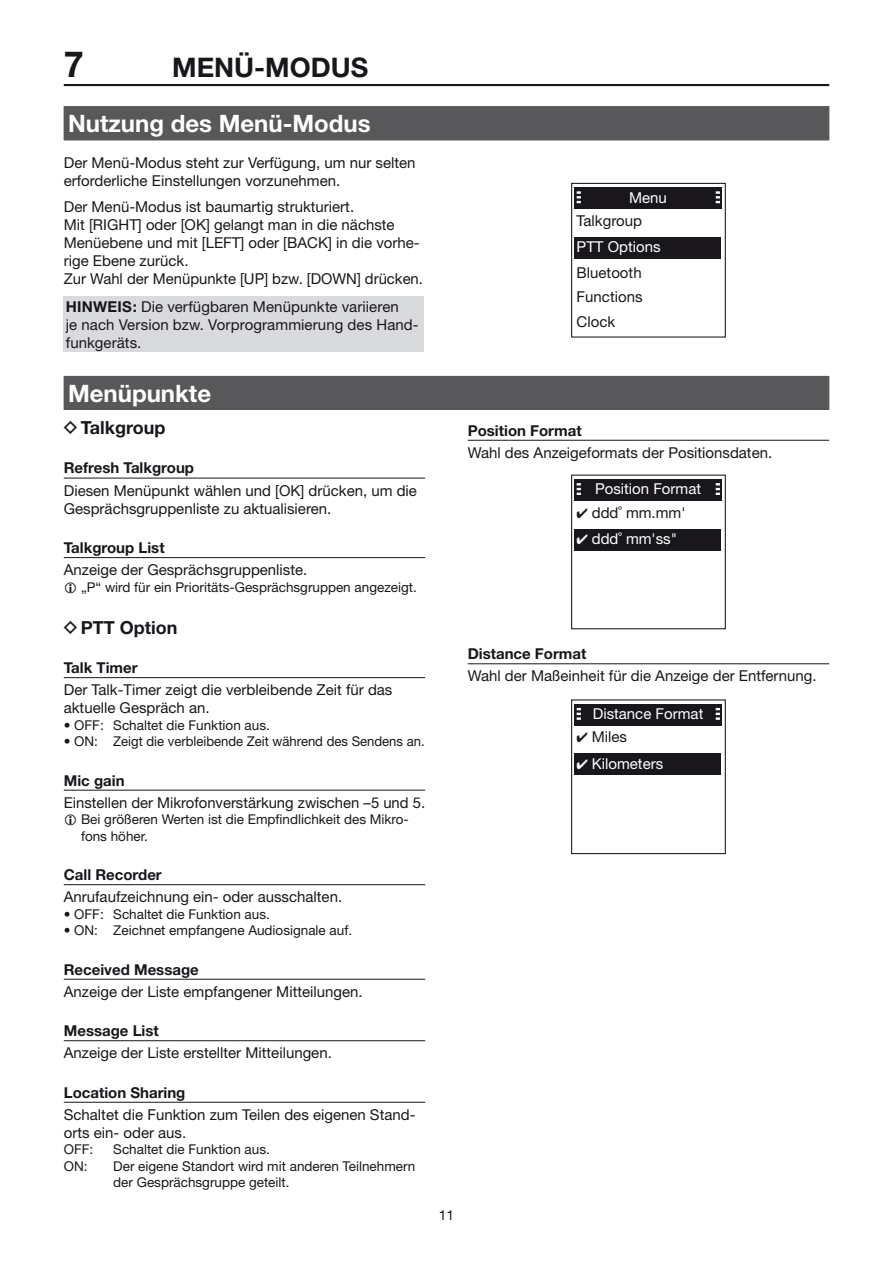
<style>
.page{position:relative;width:893px;height:1263px;background:#fff}
.page>*{position:absolute;margin:0;border:0;box-sizing:border-box;transform-origin:0 0}
.t1{font:700 36px "Helvetica Neue";color:#1a171c}
.t2{font:700 27px "Helvetica Neue";color:#1a171c}
.t3{font:700 24px "Helvetica Neue";color:#fff}
.t4{font:700 18px "Helvetica Neue";color:#1a171c}
.t5{font:15px/18px "Helvetica Neue";color:#1a171c}
.t6{font:700 15px "Helvetica Neue";color:#1a171c}
.t7{font:15px "Helvetica Neue";color:#fff}
.t8{font:13.8px "Helvetica Neue";color:#1a171c}
.t9{font:13.5px/16.5px "Helvetica Neue";color:#1a171c}
.s1{font-weight:700}
.s2{font-family:"Icom Product Font";font-weight:400}
</style>
<div class="page">
<hr style="left:64px;top:84px;width:765px;height:2px;background:#1a171c">
<hr style="left:64px;top:478px;width:361px;height:1px;background:#1a171c">
<hr style="left:64px;top:557px;width:361px;height:1px;background:#1a171c">
<hr style="left:64px;top:677px;width:361px;height:1px;background:#1a171c">
<hr style="left:64px;top:790px;width:361px;height:1px;background:#1a171c">
<hr style="left:64px;top:884px;width:361px;height:1px;background:#1a171c">
<hr style="left:64px;top:979px;width:361px;height:1px;background:#1a171c">
<hr style="left:64px;top:1040px;width:361px;height:1px;background:#1a171c">
<hr style="left:64px;top:1102px;width:361px;height:1px;background:#1a171c">
<div style="left:64px;top:297px;width:360px;height:55px;background:#d9dadb"></div>
<hr style="left:468px;top:440px;width:361px;height:1px;background:#1a171c">
<hr style="left:468px;top:663px;width:361px;height:1px;background:#1a171c">
<div style="left:571px;top:475px;width:155px;height:154px;border:1px solid #1a171c"></div>
<div style="left:574px;top:479px;width:148px;height:21px;background:#1a171c"></div>
<svg style="left:716px;top:483px;width:4px;height:12px"></svg>
<div style="left:574px;top:529px;width:147px;height:21px;background:#1a171c"></div>
<svg style="left:577px;top:483px;width:4px;height:12px"></svg>
<div style="left:571px;top:699px;width:155px;height:155px;border:1px solid #1a171c"></div>
<div style="left:574px;top:704px;width:148px;height:21px;background:#1a171c"></div>
<svg style="left:716px;top:708px;width:4px;height:12px"></svg>
<div style="left:574px;top:754px;width:147px;height:21px;background:#1a171c"></div>
<svg style="left:577px;top:708px;width:4px;height:12px"></svg>
<div style="left:64px;top:376px;width:765px;height:34px;background:#58585a"></div>
<div style="left:64px;top:106px;width:765px;height:34px;background:#58585a"></div>
<div style="left:571px;top:183px;width:155px;height:155px;border:1px solid #1a171c"></div>
<div style="left:574px;top:188px;width:148px;height:21px;background:#1a171c"></div>
<svg style="left:716px;top:191px;width:4px;height:12px"></svg>
<div style="left:574px;top:237px;width:147px;height:22px;background:#1a171c"></div>
<svg style="left:577px;top:191px;width:4px;height:12px"></svg>
<h1 class="t1" style="left:64px;top:41px;width:22px">7</h1>
<h2 class="t2" style="left:172px;top:50px;width:198px">MENÜ-MODUS</h2>
<h3 class="t3" style="left:68px;top:109px;width:304px">Nutzung des Menü-Modus</h3>
<p class="t5" style="left:64px;top:153px;width:353px">Der Menü-Modus steht zur Verfügung, um nur selten erforderliche Einstellungen vorzunehmen.</p>
<p class="t5" style="left:64px;top:198px;width:361px">Der Menü-Modus ist baumartig strukturiert.<br>Mit [RIGHT] oder [OK] gelangt man in die nächste Menüebene und mit [LEFT] oder [BACK] in die vorhe&shy;rige Ebene zurück.<br>Zur Wahl der Menüpunkte [UP] bzw. [DOWN] drücken.</p>
<p class="t5" style="left:66px;top:297px;width:354px"><span class="s1">HINWEIS:</span> Die verfügbaren Menüpunkte variieren<br>je nach Version bzw. Vorprogrammierung des Hand&shy;funkgeräts.</p>
<h3 class="t3" style="left:68px;top:378px;width:145px">Menüpunkte</h3>
<p class="t4" style="left:64px;top:417px;width:103px"><span class="s2">D</span> Talkgroup</p>
<p class="t6" style="left:64px;top:459px;width:132px">Refresh Talkgroup</p>
<p class="t5" style="left:64px;top:481px;width:355px">Diesen Menüpunkt wählen und [OK] drücken, um die<br>Gesprächsgruppenliste zu aktualisieren.</p>
<p class="t6" style="left:64px;top:538px;width:102px">Talkgroup List</p>
<p class="t5" style="left:64px;top:561px;width:245px">Anzeige der Gesprächsgruppenliste.</p>
<p class="t9" style="left:81px;top:578px;width:337px">„P“ wird für ein Prioritäts-Gesprächsgruppen angezeigt.</p>
<p class="t4" style="left:64px;top:616px;width:115px"><span class="s2">D</span> PTT Option</p>
<p class="t6" style="left:64px;top:658px;width:75px">Talk Timer</p>
<p class="t5" style="left:64px;top:681px;width:330px">Der Talk-Timer zeigt die verbleibende Zeit für das aktuelle Gespräch an.</p>
<p class="t9" style="left:64px;top:716px;width:208px">• OFF: Schaltet die Funktion aus.</p>
<p class="t9" style="left:64px;top:733px;width:362px">• ON: Zeigt die verbleibende Zeit während des Sendens an.</p>
<p class="t6" style="left:64px;top:771px;width:62px">Mic gain</p>
<p class="t5" style="left:64px;top:793px;width:363px">Einstellen der Mikrofonverstärkung zwischen –5 und 5.</p>
<p class="t9" style="left:81px;top:811px;width:329px">Bei größeren Werten ist die Empfindlichkeit des Mikro&shy;fons höher.</p>
<p class="t6" style="left:64px;top:865px;width:100px">Call Recorder</p>
<p class="t5" style="left:64px;top:888px;width:280px">Anrufaufzeichnung ein- oder ausschalten.</p>
<p class="t9" style="left:64px;top:905px;width:208px">• OFF: Schaltet die Funktion aus.</p>
<p class="t9" style="left:64px;top:922px;width:290px">• ON: Zeichnet empfangene Audiosignale auf.</p>
<p class="t6" style="left:64px;top:960px;width:136px">Received Message</p>
<p class="t5" style="left:64px;top:982px;width:300px">Anzeige der Liste empfangener Mitteilungen.</p>
<p class="t6" style="left:64px;top:1021px;width:96px">Message List</p>
<p class="t5" style="left:64px;top:1044px;width:270px">Anzeige der Liste erstellter Mitteilungen.</p>
<p class="t6" style="left:64px;top:1083px;width:123px">Location Sharing</p>
<p class="t5" style="left:64px;top:1105px;width:353px">Schaltet die Funktion zum Teilen des eigenen Stand&shy;orts ein- oder aus.</p>
<p class="t9" style="left:64px;top:1141px;width:31px">OFF:</p>
<p class="t9" style="left:113px;top:1141px;width:158px">Schaltet die Funktion aus.</p>
<p class="t9" style="left:64px;top:1157px;width:25px">ON:</p>
<p class="t9" style="left:113px;top:1157px;width:304px">Der eigene Standort wird mit anderen Teilnehmern der Gesprächsgruppe geteilt.</p>
<p class="t8" style="left:439px;top:1207px;width:17px">11</p>
<p class="t7" style="left:629px;top:188px;width:39px">Menu</p>
<p class="t7" style="left:577px;top:238px;width:85px">PTT Options</p>
<p class="t5" style="left:577px;top:260px;width:67px;line-height:24.8px;text-align:justify">Bluetooth Functions Clock</p>
<p class="t5" style="left:577px;top:211px;width:67px">Talkgroup</p>
<p class="t6" style="left:468px;top:421px;width:115px">Position Format</p>
<p class="t5" style="left:468px;top:443px;width:306px">Wahl des Anzeigeformats der Positionsdaten.</p>
<p class="t7" style="left:595px;top:480px;width:108px">Position Format</p>
<p class="t7" style="left:577px;top:530px;width:102px">✔ ddd˚ mm'ss"</p>
<p class="t5" style="left:577px;top:503px;width:110px">✔ ddd˚ mm.mm'</p>
<p class="t6" style="left:468px;top:644px;width:120px">Distance Format</p>
<p class="t5" style="left:468px;top:667px;width:350px">Wahl der Maßeinheit für die Anzeige der Entfernung.</p>
<p class="t7" style="left:593px;top:705px;width:112px">Distance Format</p>
<p class="t7" style="left:577px;top:754px;width:88px">✔ Kilometers</p>
<p class="t5" style="left:577px;top:728px;width:52px">✔ Miles</p>
</div>
